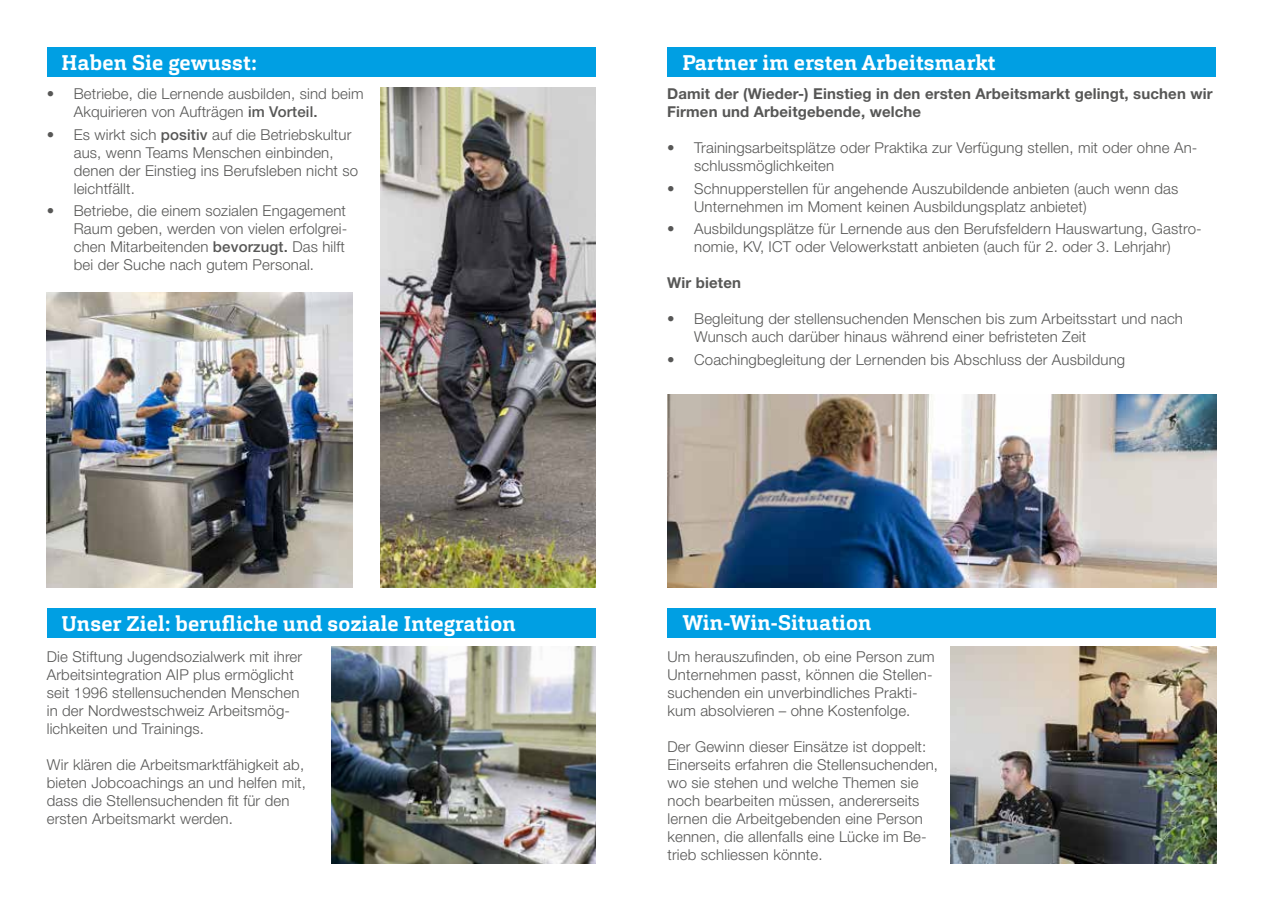
<style>
.page{position:relative;width:1263px;height:910px;background:#fff}
.page>*{position:absolute;margin:0;border:0;box-sizing:border-box;transform-origin:0 0}
.t1{font:700 21px "Cargan";letter-spacing:.01em;color:#fff}
.t2{font:300 15px/18px "Helvetica Neue LT Std";letter-spacing:.01em;color:#575756}
.t3{font:700 15px/18px "Helvetica Neue LT Std";letter-spacing:.01em;color:#575756}
.s1{font-weight:500}
</style>
<div class="page">
<img style="left:950px;top:646px;width:266px;height:217px">
<div style="left:667px;top:47px;width:549px;height:30px;background:#009fe3"></div>
<div style="left:667px;top:608px;width:549px;height:30px;background:#009fe3"></div>
<img style="left:331px;top:646px;width:264px;height:217px">
<img style="left:381px;top:87px;width:214px;height:500px">
<div style="left:47px;top:47px;width:548px;height:30px;background:#009fe3"></div>
<div style="left:47px;top:608px;width:548px;height:30px;background:#009fe3"></div>
<img style="left:668px;top:394px;width:548px;height:193px">
<img style="left:47px;top:292px;width:306px;height:295px">
<h1 class="t1" style="left:62px;top:49px;width:197px">Haben Sie gewusst:</h1>
<p class="t2" style="left:74px;top:84px;width:291px;text-indent:-27px">• Betriebe, die Lernende ausbilden, sind beim<br>Akquirieren von Aufträgen <span class="s1">im Vorteil.</span></p>
<p class="t2" style="left:74px;top:125px;width:286px;text-indent:-27px">• Es wirkt sich <span class="s1">positiv</span> auf die Betriebskultur aus, wenn Teams Menschen einbinden, denen der Einstieg ins Berufsleben nicht so leichtfällt.</p>
<p class="t2" style="left:74px;top:201px;width:275px;text-indent:-27px">• Betriebe, die einem sozialen Engagement Raum geben, werden von vielen erfolgrei&shy;chen Mitarbeitenden <span class="s1">bevorzugt.</span> Das hilft bei der Suche nach gutem Personal.</p>
<h1 class="t1" style="left:62px;top:610px;width:456px">Unser Ziel: berufliche und soziale Integration</h1>
<p class="t2" style="left:47px;top:647px;width:257px">Die Stiftung Jugendsozialwerk mit ihrer Arbeitsintegration AIP plus ermöglicht seit 1996 stellensuchenden Menschen in der Nordwestschweiz Arbeitsmög&shy;lichkeiten und Trainings.</p>
<p class="t2" style="left:47px;top:755px;width:261px">Wir klären die Arbeitsmarktfähigkeit ab, bieten Jobcoachings an und helfen mit, dass die Stellensuchenden fit für den ersten Arbeitsmarkt werden.</p>
<h1 class="t1" style="left:682px;top:49px;width:314px">Partner im ersten Arbeitsmarkt</h1>
<p class="t3" style="left:667px;top:84px;width:547px">Damit der (Wieder-) Einstieg in den ersten Arbeitsmarkt gelingt, suchen wir<br>Firmen und Arbeitgebende, welche</p>
<p class="t2" style="left:694px;top:138px;width:505px;text-indent:-27px">• Trainingsarbeitsplätze oder Praktika zur Verfügung stellen, mit oder ohne An&shy;schlussmöglichkeiten</p>
<p class="t2" style="left:694px;top:179px;width:486px;text-indent:-27px">• Schnupperstellen für angehende Auszubildende anbieten (auch wenn das<br>Unternehmen im Moment keinen Ausbildungsplatz anbietet)</p>
<p class="t2" style="left:667px;top:219px;width:536px;text-align:center">• Ausbildungsplätze für Lernende aus den Berufsfeldern Hauswartung, Gastro&shy;nomie, KV, ICT oder Velowerkstatt anbieten (auch für 2. oder 3. Lehrjahr)</p>
<p class="t3" style="left:667px;top:273px;width:75px">Wir bieten</p>
<p class="t2" style="left:694px;top:309px;width:490px;text-indent:-27px">• Begleitung der stellensuchenden Menschen bis zum Arbeitsstart und nach<br>Wunsch auch darüber hinaus während einer befristeten Zeit</p>
<p class="t2" style="left:667px;top:350px;width:460px">• Coachingbegleitung der Lernenden bis Abschluss der Ausbildung</p>
<h1 class="t1" style="left:682px;top:609px;width:191px">Win-Win-Situation</h1>
<p class="t2" style="left:667px;top:647px;width:269px">Um herauszufinden, ob eine Person zum Unternehmen passt, können die Stellen&shy;suchenden ein unverbindliches Prakti&shy;kum absolvieren – ohne Kostenfolge.</p>
<p class="t2" style="left:667px;top:737px;width:272px">Der Gewinn dieser Einsätze ist doppelt:<br>Einerseits erfahren die Stellensuchenden, wo sie stehen und welche Themen sie noch bearbeiten müssen, andererseits lernen die Arbeitgebenden eine Person kennen, die allenfalls eine Lücke im Be&shy;trieb schliessen könnte.</p>
</div>
